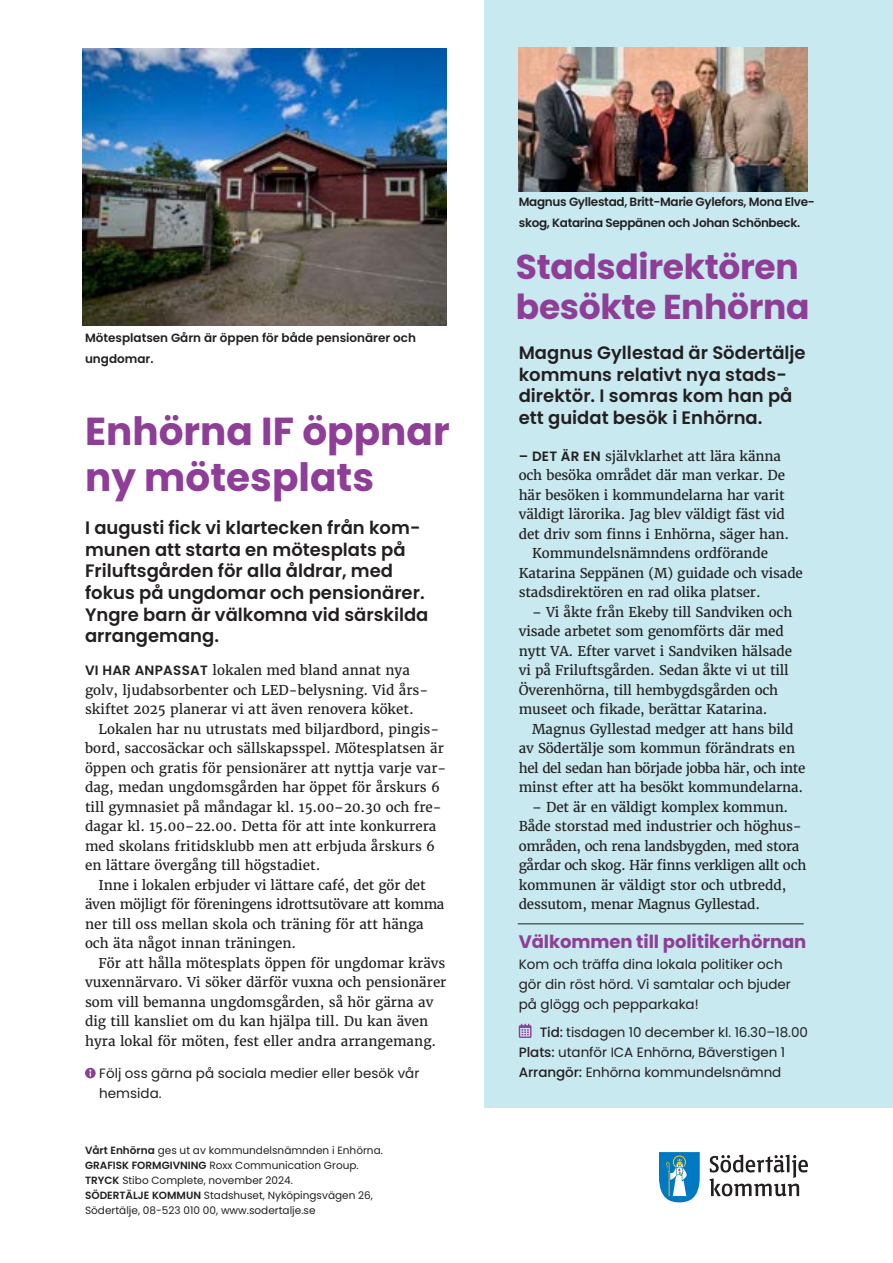
<style>
.page{position:relative;width:893px;height:1263px;background:#fff}
.page>*{position:absolute;margin:0;border:0;box-sizing:border-box;transform-origin:0 0}
.t1{font:700 39px/46.5px "Poppins Latin";color:#8f3e97}
.t2{font:700 34.5px/40.5px "Poppins Latin";letter-spacing:-.01em;color:#8f3e97}
.t3{font:600 18px/21.6px "Poppins Latin";color:#231f20}
.t4{font:700 18px "Poppins Latin";letter-spacing:-.005em;color:#8f3e97}
.t5{font:13.5px/19.5px "Merriweather";letter-spacing:-.01em;color:#231f20}
.t6{font:13.5px/20.2px "Poppins Latin";color:#231f20}
.t7{font:600 12px/20.2px "Poppins Latin";letter-spacing:-.025em;color:#231f20}
.t8{font:600 12px/20.2px "Poppins Latin";color:#231f20}
.t9{font:10.5px/15px "Poppins Latin";color:#231f20}
.s1{font-family:"Poppins Latin";font-weight:600}
.s2{font-weight:600}
.s3{font-weight:500}
</style>
<div class="page">
<svg style="left:710px;top:1154px;width:98px;height:42px"></svg>
<svg style="left:659px;top:1152px;width:41px;height:50px"></svg>
<div style="left:485px;top:0;width:408px;height:1108px;background:#c8e9f0"></div>
<svg style="left:519px;top:1024px;width:12px;height:14px"></svg>
<div style="left:85px;top:1068px;width:11px;height:10px;background:#8f3e97;border-radius:50%"></div>
<svg style="left:89px;top:1069px;width:2px;height:7px"></svg>
<img style="left:83px;top:48px;width:363px;height:277px">
<img style="left:519px;top:47px;width:289px;height:145px">
<hr style="left:518px;top:923px;width:286px;height:1px;background:#231f20">
<p class="t8" style="left:85px;top:328px;width:332px">Mötesplatsen Gårn är öppen för både pensionärer och ungdomar.</p>
<h1 class="t1" style="left:85px;top:408px;width:366px">Enhörna IF öppnar ny mötesplats</h1>
<h3 class="t3" style="left:85px;top:517px;width:345px">I augusti fick vi klartecken från kom&shy;munen att starta en mötesplats på<br>Friluftsgården för alla åldrar, med fokus på ungdomar och pensionärer.<br>Yngre barn är välkomna vid särskilda arrangemang.</h3>
<p class="t5" style="left:85px;top:661px;width:345px"><span class="s1">VI HAR ANPASSAT</span> lokalen med bland annat nya golv, ljudabsorbenter och LED- belysning. Vid års&shy;skiftet 2025 planerar vi att även renovera köket.</p>
<p class="t5" style="left:99px;top:719px;width:342px">Lokalen har nu utrustats med biljardbord, pingis-</p>
<p class="t5" style="left:85px;top:739px;width:360px">bord, saccosäckar och sällskapsspel. Mötesplatsen är</p>
<p class="t5" style="left:85px;top:758px;width:363px">öppen och gratis för pensionärer att nyttja varje var-</p>
<p class="t5" style="left:85px;top:778px;width:356px">dag, medan ungdomsgården har öppet för årskurs 6</p>
<p class="t5" style="left:85px;top:797px;width:358px">till gymnasiet på måndagar kl. 15.00–20.30 och fre-</p>
<p class="t5" style="left:85px;top:817px;width:353px">dagar kl. 15.00–22.00. Detta för att inte konkurrera</p>
<p class="t5" style="left:85px;top:836px;width:352px">med skolans fritidsklubb men att erbjuda årskurs 6</p>
<p class="t5" style="left:85px;top:856px;width:237px">en lättare övergång till högstadiet.</p>
<p class="t5" style="left:99px;top:875px;width:329px">Inne i lokalen erbjuder vi lättare café, det gör det</p>
<p class="t5" style="left:85px;top:895px;width:361px">även möjligt för föreningens idrottsutövare att komma</p>
<p class="t5" style="left:85px;top:914px;width:340px">ner till oss mellan skola och träning för att hänga</p>
<p class="t5" style="left:85px;top:934px;width:213px">och äta något innan träningen.</p>
<p class="t5" style="left:99px;top:953px;width:348px">För att hålla mötesplats öppen för ungdomar krävs</p>
<p class="t5" style="left:85px;top:973px;width:363px">vuxennärvaro. Vi söker därför vuxna och pensionärer</p>
<p class="t5" style="left:85px;top:992px;width:350px">som vill bemanna ungdomsgården, så hör gärna av</p>
<p class="t5" style="left:85px;top:1012px;width:345px">dig till kansliet om du kan hjälpa till. Du kan även</p>
<p class="t5" style="left:85px;top:1031px;width:353px">hyra lokal för möten, fest eller andra arrangemang.</p>
<p class="t6" style="left:99px;top:1063px;width:322px">Följ oss gärna på sociala medier eller besök vår hemsida.</p>
<p class="t9" style="left:85px;top:1143px;width:299px"><span class="s2">Vårt Enhörna</span> ges ut av kommundelsnämnden i Enhörna.<br><span class="s2">GRAFISK FORMGIVNING</span> Roxx Communication Group.<br><span class="s2">TRYCK</span> Stibo Complete, november 2024.<br><span class="s2">SÖDERTÄLJE KOMMUN</span> Stadshuset, Nyköpingsvägen 26, Södertälje, 08-523 010 00, www.sodertalje.se</p>
<p class="t7" style="left:519px;top:192px;width:298px">Magnus Gyllestad, Britt- Marie Gylefors, Mona Elve&shy;skog, Katarina Seppänen och Johan Schönbeck.</p>
<h2 class="t2" style="left:516px;top:246px;width:295px">Stadsdirektören besökte Enhörna</h2>
<h3 class="t3" style="left:519px;top:342px;width:288px">Magnus Gyllestad är Södertälje kommuns relativt nya stads&shy;direktör. I somras kom han på ett guidat besök i Enhörna.</h3>
<p class="t5" style="left:519px;top:446px;width:264px"><span class="s1">– DET ÄR EN</span> självklarhet att lära känna</p>
<p class="t5" style="left:519px;top:466px;width:268px">och besöka området där man verkar. De</p>
<p class="t5" style="left:519px;top:485px;width:267px">här besöken i kommundelarna har varit</p>
<p class="t5" style="left:519px;top:505px;width:268px">väldigt lärorika. Jag blev väldigt fäst vid</p>
<p class="t5" style="left:519px;top:524px;width:272px">det driv som finns i Enhörna, säger han.</p>
<p class="t5" style="left:532px;top:544px;width:237px">Kommundelsnämndens ordförande</p>
<p class="t5" style="left:519px;top:563px;width:286px">Katarina Seppänen (M) guidade och visade</p>
<p class="t5" style="left:519px;top:583px;width:243px">stadsdirektören en rad olika platser.</p>
<p class="t5" style="left:519px;top:602px;width:275px;text-indent:14px">– Vi åkte från Ekeby till Sandviken och visade arbetet som genomförts där med nytt VA. Efter varvet i Sandviken hälsade vi på Friluftsgården. Sedan åkte vi ut till Överenhörna, till hembygdsgården och museet och fikade, berättar Katarina.</p>
<p class="t5" style="left:519px;top:719px;width:288px;text-indent:14px">Magnus Gyllestad medger att hans bild av Södertälje som kommun förändrats en hel del sedan han började jobba här, och inte minst efter att ha besökt kommundelarna.</p>
<p class="t5" style="left:519px;top:797px;width:289px;text-indent:14px">– Det är en väldigt komplex kommun.<br>Både storstad med industrier och höghus&shy;områden, och rena landsbygden, med stora gårdar och skog. Här finns verkligen allt och kommunen är väldigt stor och utbredd, dessutom, menar Magnus Gyllestad.</p>
<h3 class="t4" style="left:519px;top:930px;width:289px">Välkommen till politikerhörnan</h3>
<p class="t6" style="left:519px;top:954px;width:274px">Kom och träffa dina lokala politiker och gör din röst hörd. Vi samtalar och bjuder på glögg och pepparkaka!</p>
<p class="t6" style="left:519px;top:1022px;width:291px;text-indent:21px"><span class="s3">Tid:</span> tisdagen 10 december kl. 16.30–18.00<br><span class="s3">Plats:</span> utanför ICA Enhörna, Bäverstigen 1<br><span class="s3">Arrangör:</span> Enhörna kommundelsnämnd</p>
</div>
